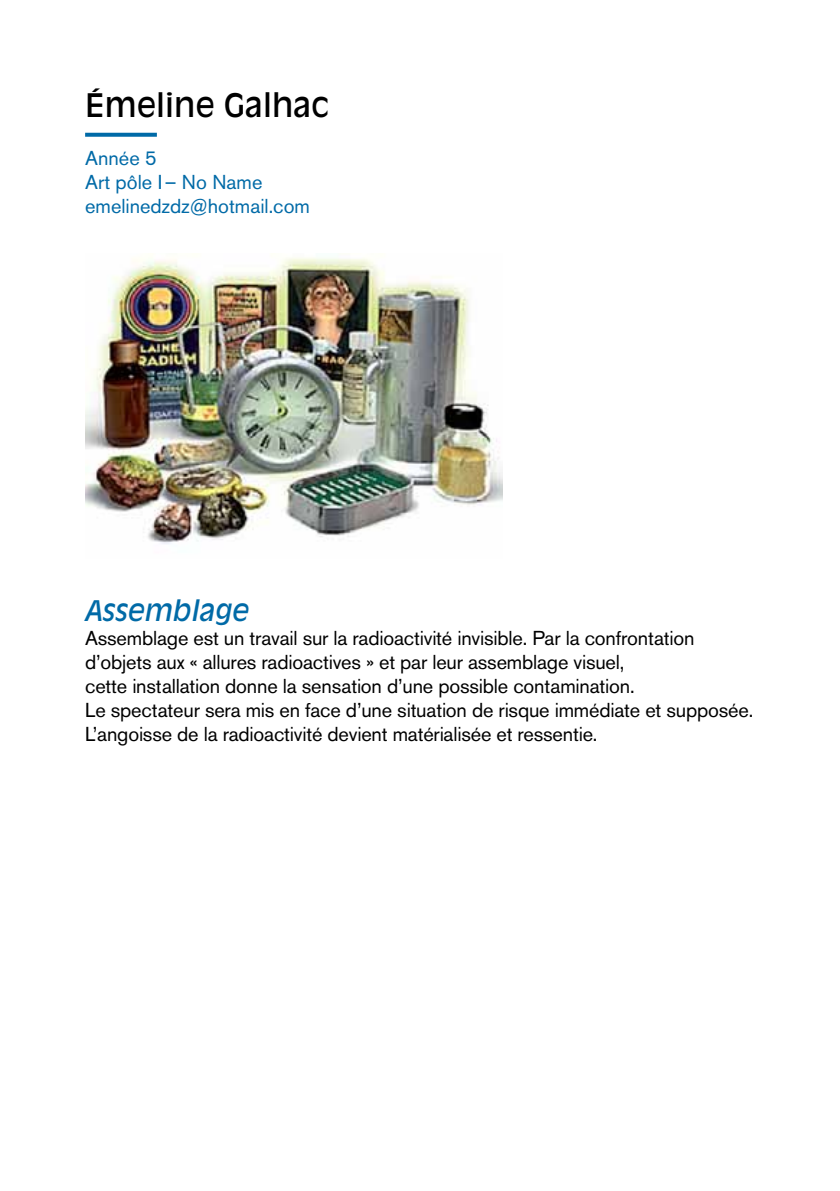
<style>
.page{position:relative;width:840px;height:1191px;background:#fff}
.page>*{position:absolute;margin:0;border:0;box-sizing:border-box;transform-origin:0 0}
.t1{font:32px "Antique Olive Std";color:#000}
.t2{font:italic 28px "Antique Olive Std";color:#006aa7}
.t3{font:20px/24px "Akzidenz Grotesk BE";letter-spacing:-.01em;color:#000}
.t4{font:20px/24px "Akzidenz Grotesk BE";color:#006aa7}
</style>
<div class="page">
<svg style="left:85px;top:133px;width:72px;height:4px"></svg>
<img style="left:85px;top:257px;width:417px;height:287px">
<h1 class="t1" style="left:85px;top:86px;width:245px">Émeline Galhac</h1>
<p class="t4" style="left:85px;top:146px;width:226px">Année 5<br>Art pôle I– No Name emelinedzdz@hotmail.com</p>
<h2 class="t2" style="left:85px;top:594px;width:165px">Assemblage</h2>
<p class="t3" style="left:85px;top:626px;width:669px">Assemblage est un travail sur la radioactivité invisible. Par la confrontation d’objets aux « allures radioactives » et par leur assemblage visuel,<br>cette installation donne la sensation d’une possible contamination.<br>Le spectateur sera mis en face d’une situation de risque immédiate et supposée.<br>L’angoisse de la radioactivité devient matérialisée et ressentie.</p>
</div>
